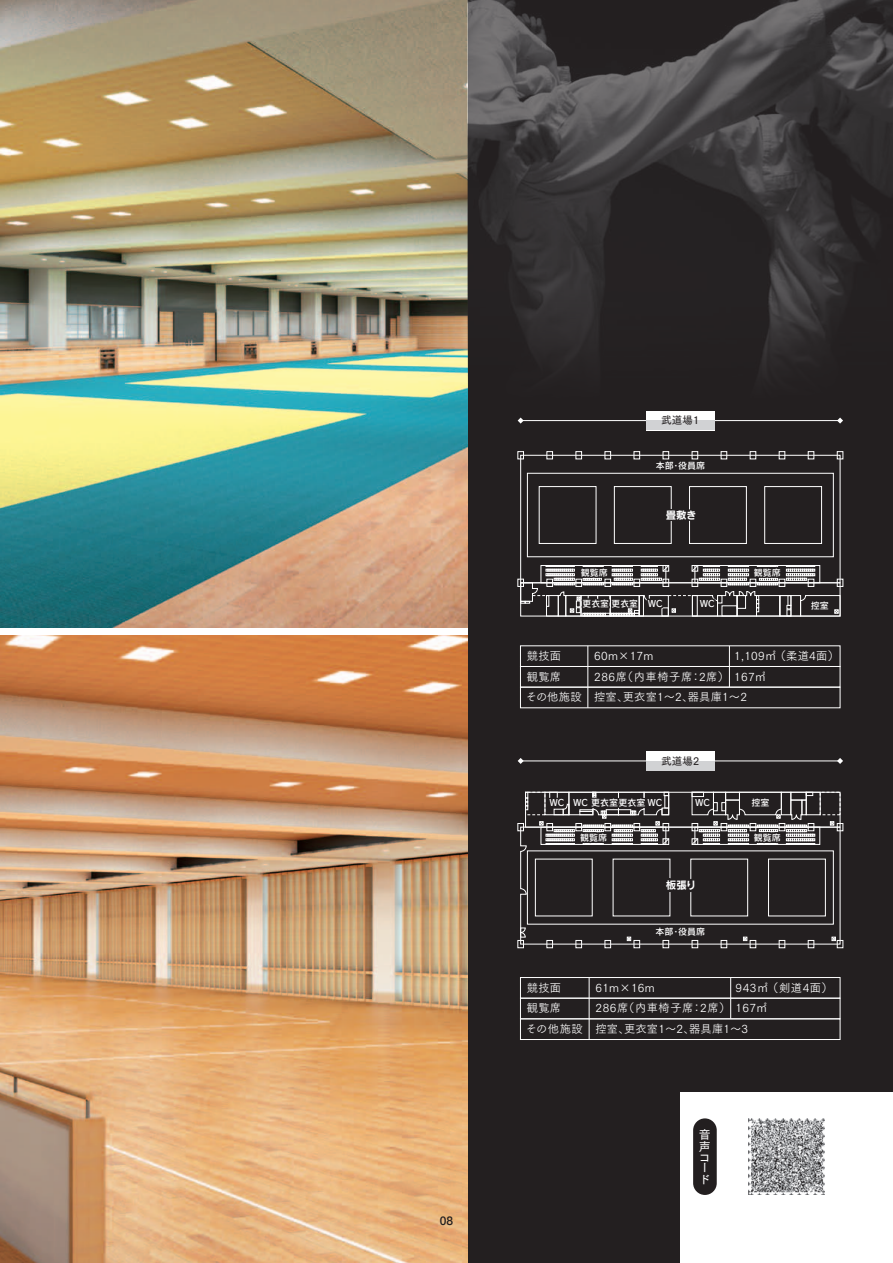
<style>
.page{position:relative;width:893px;height:1263px;background:#231f20}
.page>*{position:absolute;margin:0;border:0;box-sizing:border-box;transform-origin:0 0}
.t1{font:12px/10.9px "Tsuku Go Pro D";color:#fff}
.t2{font:500 12px "Helvetica Neue";color:#231f20}
.t3{font:11.25px "Tsuku Go Pro R";letter-spacing:.025em;color:#fff}
.t4{font:11.25px "Tsuku Go Pro R";letter-spacing:.05em;color:#fff}
.t5{font:10.5px "Tsuku Go Pro D";letter-spacing:.025em;color:#231f20}
.t6{font:10.5px "Rodin Pro B";letter-spacing:-.03em;color:#fff}
.t7{font:9px "Rodin Pro DB";color:#fff}
</style>
<div class="page">
<img style="left:0;top:0;width:468px;height:1263px">
<img style="left:468px;top:0;width:425px;height:373px">
<div style="left:539px;top:486px;width:57px;height:58px;border:1px solid #fff"></div>
<div style="left:614px;top:486px;width:57px;height:58px;border:1px solid #fff"></div>
<div style="left:689px;top:486px;width:58px;height:58px;border:1px solid #fff"></div>
<div style="left:764px;top:486px;width:58px;height:58px;border:1px solid #fff"></div>
<div style="left:527px;top:473px;width:307px;height:84px;border:1px solid #fff"></div>
<div style="left:520px;top:455px;width:320px;height:128px;border:1px solid #fff"></div>
<div style="left:837px;top:579px;width:6px;height:8px;border:1px solid #fff"></div>
<div style="left:837px;top:451px;width:6px;height:8px;border:1px solid #fff"></div>
<div style="left:518px;top:451px;width:6px;height:8px;border:1px solid #fff"></div>
<div style="left:547px;top:451px;width:6px;height:8px;border:1px solid #fff"></div>
<div style="left:576px;top:451px;width:6px;height:8px;border:1px solid #fff"></div>
<div style="left:605px;top:451px;width:6px;height:8px;border:1px solid #fff"></div>
<div style="left:634px;top:451px;width:6px;height:8px;border:1px solid #fff"></div>
<div style="left:721px;top:451px;width:6px;height:8px;border:1px solid #fff"></div>
<div style="left:750px;top:451px;width:6px;height:8px;border:1px solid #fff"></div>
<div style="left:779px;top:451px;width:6px;height:8px;border:1px solid #fff"></div>
<div style="left:808px;top:451px;width:6px;height:8px;border:1px solid #fff"></div>
<div style="left:518px;top:579px;width:6px;height:8px;border:1px solid #fff"></div>
<svg style="left:669px;top:492px;width:22px;height:45px"></svg>
<svg style="left:520px;top:564px;width:320px;height:53px"></svg>
<div style="left:520px;top:666px;width:320px;height:21px;border:1px solid #fff"></div>
<div style="left:520px;top:687px;width:320px;height:21px;border:1px solid #fff"></div>
<hr style="left:588px;top:646px;width:1px;height:62px;background:#fff">
<hr style="left:729px;top:646px;width:1px;height:41px;background:#fff">
<div style="left:518px;top:823px;width:6px;height:8px;border:1px solid #fff"></div>
<div style="left:518px;top:940px;width:6px;height:8px;border:1px solid #fff"></div>
<div style="left:837px;top:940px;width:6px;height:8px;border:1px solid #fff"></div>
<div style="left:808px;top:940px;width:6px;height:8px;border:1px solid #fff"></div>
<div style="left:779px;top:940px;width:6px;height:8px;border:1px solid #fff"></div>
<div style="left:750px;top:940px;width:6px;height:8px;border:1px solid #fff"></div>
<div style="left:721px;top:940px;width:6px;height:8px;border:1px solid #fff"></div>
<div style="left:692px;top:940px;width:6px;height:8px;border:1px solid #fff"></div>
<div style="left:663px;top:940px;width:6px;height:8px;border:1px solid #fff"></div>
<div style="left:634px;top:940px;width:6px;height:8px;border:1px solid #fff"></div>
<div style="left:605px;top:940px;width:6px;height:8px;border:1px solid #fff"></div>
<div style="left:576px;top:940px;width:6px;height:8px;border:1px solid #fff"></div>
<div style="left:547px;top:940px;width:6px;height:8px;border:1px solid #fff"></div>
<div style="left:837px;top:823px;width:6px;height:8px;border:1px solid #fff"></div>
<div style="left:520px;top:977px;width:320px;height:21px;border:1px solid #fff"></div>
<div style="left:520px;top:998px;width:320px;height:21px;border:1px solid #fff"></div>
<div style="left:520px;top:1018px;width:320px;height:22px;border:1px solid #fff"></div>
<hr style="left:589px;top:977px;width:1px;height:62px;background:#fff">
<hr style="left:730px;top:977px;width:1px;height:42px;background:#fff">
<hr style="left:521px;top:420px;width:319px;height:1px;background:#fff">
<svg style="left:837px;top:418px;width:6px;height:6px"></svg>
<svg style="left:518px;top:418px;width:6px;height:6px"></svg>
<div style="left:646px;top:411px;width:68px;height:19px;background:#fff"></div>
<div style="left:646px;top:421px;width:68px;height:9px;background:#d1d2d4"></div>
<hr style="left:521px;top:761px;width:319px;height:1px;background:#fff">
<svg style="left:837px;top:758px;width:6px;height:6px"></svg>
<svg style="left:518px;top:758px;width:6px;height:6px"></svg>
<div style="left:646px;top:751px;width:68px;height:19px;background:#fff"></div>
<div style="left:646px;top:761px;width:68px;height:9px;background:#d1d2d4"></div>
<div style="left:0;top:628px;width:468px;height:7px;background:#fff"></div>
<svg style="left:652px;top:451px;width:56px;height:24px"></svg>
<svg style="left:520px;top:791px;width:320px;height:153px"></svg>
<div style="left:680px;top:1093px;width:213px;height:170px;background:#fff"></div>
<img style="left:748px;top:1118px;width:77px;height:77px">
<div style="left:693px;top:1118px;width:24px;height:77px;background:#231f20;border-radius:12px"></div>
<p class="t2" style="left:440px;top:1211px;width:15px">08</p>
<p class="t5" style="left:661px;top:412px;width:40px">武道場1</p>
<p class="t7" style="left:656px;top:460px;width:51px">本部・役員席</p>
<p class="t6" style="left:666px;top:508px;width:32px">畳敷き</p>
<p class="t7" style="left:581px;top:566px;width:28px">観覧席</p>
<p class="t7" style="left:754px;top:566px;width:28px">観覧席</p>
<p class="t7" style="left:582px;top:598px;width:82px">更衣室更衣室 WC</p>
<p class="t7" style="left:700px;top:598px;width:16px">WC</p>
<p class="t7" style="left:811px;top:599px;width:19px">控室</p>
<p class="t3" style="left:734px;top:646px;width:106px">1,109㎡ （柔道4面）</p>
<p class="t3" style="left:734px;top:667px;width:33px">167㎡</p>
<p class="t3" style="left:526px;top:688px;width:223px">その他施設 控室、更衣室1～2、器具庫1～2</p>
<p class="t3" style="left:527px;top:646px;width:36px">競技面</p>
<p class="t3" style="left:594px;top:646px;width:61px">60m×17m</p>
<p class="t3" style="left:527px;top:667px;width:36px">観覧席</p>
<p class="t4" style="left:594px;top:667px;width:136px">286席（内車椅子席：2席）</p>
<p class="t5" style="left:661px;top:752px;width:40px">武道場2</p>
<p class="t7" style="left:549px;top:797px;width:114px">WC WC 更衣室更衣室 WC</p>
<p class="t7" style="left:695px;top:797px;width:16px">WC</p>
<p class="t7" style="left:580px;top:832px;width:28px">観覧席</p>
<p class="t6" style="left:666px;top:878px;width:32px">板張り</p>
<p class="t7" style="left:656px;top:926px;width:51px">本部・役員席</p>
<p class="t7" style="left:751px;top:797px;width:19px">控室</p>
<p class="t7" style="left:754px;top:832px;width:28px">観覧席</p>
<p class="t3" style="left:736px;top:978px;width:99px">943㎡ （剣道4面）</p>
<p class="t3" style="left:736px;top:999px;width:33px">167㎡</p>
<p class="t3" style="left:526px;top:1019px;width:224px">その他施設 控室、更衣室1～2、器具庫1～3</p>
<p class="t3" style="left:527px;top:978px;width:36px">競技面</p>
<p class="t3" style="left:595px;top:978px;width:61px">61m×16m</p>
<p class="t3" style="left:527px;top:999px;width:36px">観覧席</p>
<p class="t4" style="left:595px;top:999px;width:136px">286席（内車椅子席：2席）</p>
<p class="t1" style="left:699px;top:1127px;width:13px;line-height:12px">音声</p>
<p class="t1" style="left:699px;top:1150px;width:12px">コード</p>
</div>
